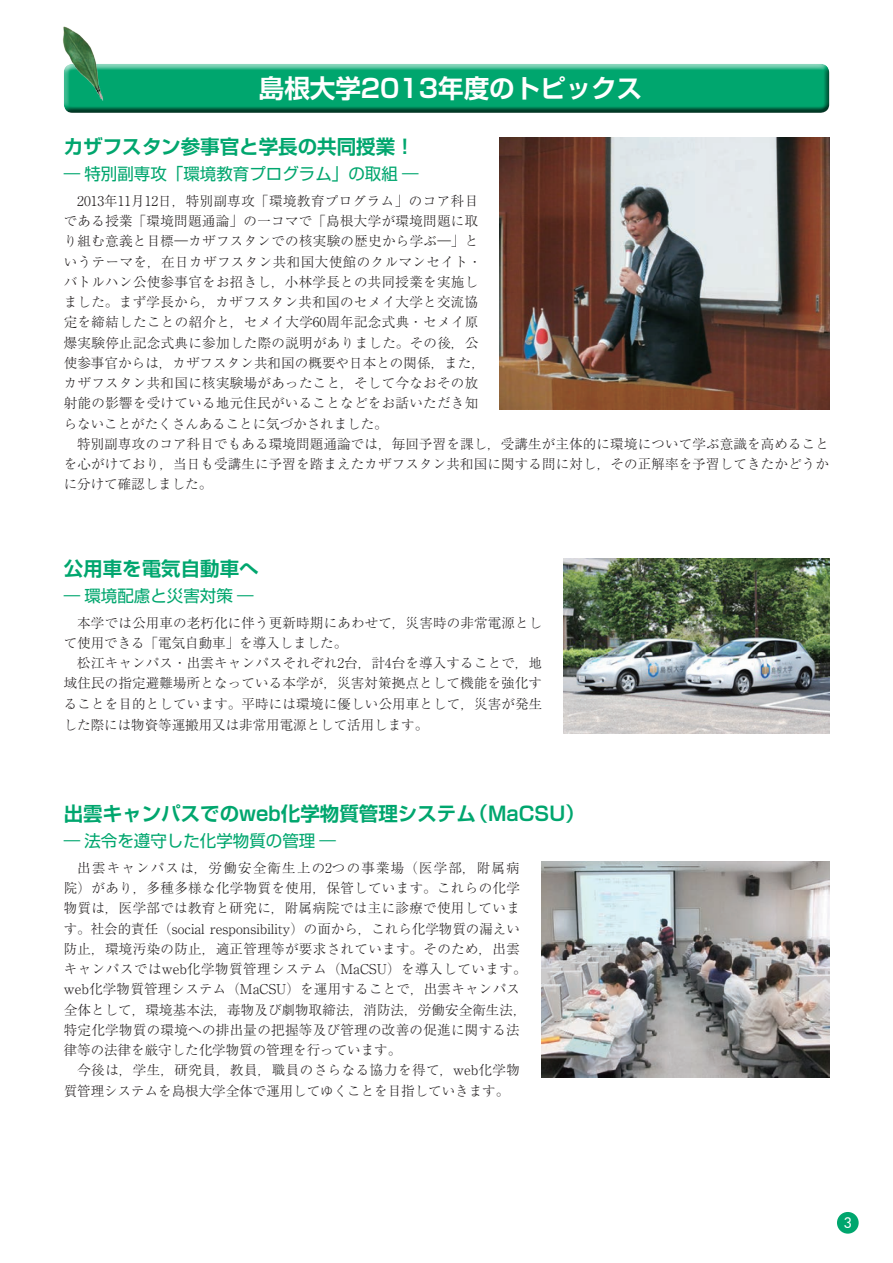
<style>
.page{position:relative;width:893px;height:1263px;background:#fff}
.page>*{position:absolute;margin:0;border:0;box-sizing:border-box;transform-origin:0 0}
.t1{font:700 25.5px "Shin Go Pr 6 De";color:#fff}
.t2{font:700 19.5px "Shin Go Pr 6 De";color:#00a66e}
.t3{font:16.5px "Shin Go Pr 6";color:#00a66e}
.t4{font:500 14.1px "Futura";color:#fff}
.t5{font:300 13.5px/20.2px "Ryumin Pr 6";letter-spacing:.025em;color:#231f20}
.t6{font:300 13.5px/20.2px "Ryumin Pr 6";color:#231f20}
</style>
<div class="page">
<div style="left:837px;top:1212px;width:22px;height:21px;background:#00a66e;border-radius:50%"></div>
<div style="left:63px;top:63px;width:766px;height:45px;background:#8bd6bd"></div>
<div style="left:63px;top:65px;width:766px;height:48px;background:#231f20;opacity:.75"></div>
<img style="left:63px;top:26px;width:46px;height:77px">
<img style="left:541px;top:861px;width:288px;height:216px">
<img style="left:563px;top:559px;width:266px;height:174px">
<img style="left:499px;top:138px;width:330px;height:271px">
<h1 class="t1" style="left:259px;top:67px;width:385px">島根大学2013年度のトピックス</h1>
<h2 class="t2" style="left:64px;top:131px;width:353px">カザフスタン参事官と学長の共同授業！</h2>
<p class="t3" style="left:64px;top:160px;width:356px">― 特別副専攻「環境教育プログラム」の取組 ―</p>
<p class="t5" style="left:64px;top:190px;width:423px;text-indent:14px">2013年11月12日，特別副専攻「環境教育プログラム」のコア科目である授業「環境問題通論」の一コマで「島根大学が環境問題に取り組む意義と目標―カザフスタンでの核実験の歴史から学ぶ―」というテーマを，在日カザフスタン共和国大使館のクルマンセイト・バトルハン公使参事官をお招きし，小林学長との共同授業を実施しました。まず学長から，カザフスタン共和国のセメイ大学と交流協定を締結したことの紹介と，セメイ大学60周年記念式典・セメイ原爆実験停止記念式典に参加した際の説明がありました。その後，公使参事官からは，カザフスタン共和国の概要や日本との関係，また，カザフスタン共和国に核実験場があったこと，そして今なおその放射能の影響を受けている地元住民がいることなどをお話いただき知らないことがたくさんあることに気づかされました。</p>
<p class="t5" style="left:64px;top:433px;width:767px;text-align:justify;text-indent:14px">特別副専攻のコア科目でもある環境問題通論では，毎回予習を課し，受講生が主体的に環境について学ぶ意識を高めることを心がけており，当日も受講生に予習を踏まえたカザフスタン共和国に関する問に対し，その正解率を予習してきたかどうかに分けて確認しました。</p>
<h2 class="t2" style="left:64px;top:552px;width:196px">公用車を電気自動車へ</h2>
<p class="t3" style="left:64px;top:582px;width:191px">― 環境配慮と災害対策 ―</p>
<p class="t5" style="left:64px;top:611px;width:480px;text-indent:14px">本学では公用車の老朽化に伴う更新時期にあわせて，災害時の非常電源として使用できる「電気自動車」を導入しました。</p>
<p class="t5" style="left:64px;top:652px;width:480px;text-align:justify;text-indent:14px">松江キャンパス・出雲キャンパスそれぞれ2台，計4台を導入することで，地域住民の指定避難場所となっている本学が，災害対策拠点として機能を強化することを目的としています。平時には環境に優しい公用車として，災害が発生した際には物資等運搬用又は非常用電源として活用します。</p>
<h2 class="t2" style="left:64px;top:798px;width:523px">出雲キャンパスでのweb化学物質管理システム（MaCSU）</h2>
<p class="t3" style="left:64px;top:827px;width:274px">― 法令を遵守した化学物質の管理 ―</p>
<p class="t5" style="left:64px;top:857px;width:464px;text-indent:14px">出雲キャンパスは，労働安全衛生上の2つの事業場（医学部，附属病院）があり，多種多様な化学物質を使用，保管しています。これらの化学物質は，医学部では教育と研究に，附属病院では主に診療で使用しています。社会的責任（social responsibility）の面から，これら化学物質の漏えい防止，環境汚染の防止，適正管理等が要求されています。そのため，出雲キャンパスではweb化学物質管理システム（MaCSU）を導入しています。web化学物質管理システム（MaCSU）を運用することで，出雲キャンパス全体として，環境基本法，毒物及び劇物取締法，消防法，労働安全衛生法，特定化学物質の環境への排出量の把握等及び管理の改善の促進に関する法律等の法律を厳守した化学物質の管理を行っています。</p>
<p class="t6" style="left:64px;top:1059px;width:458px;text-indent:14px">今後は，学生，研究員，教員，職員のさらなる協力を得て，web化学物質管理システムを島根大学全体で運用してゆくことを目指していきます。</p>
<p class="t4" style="left:844px;top:1213px;width:10px">3</p>
</div>
